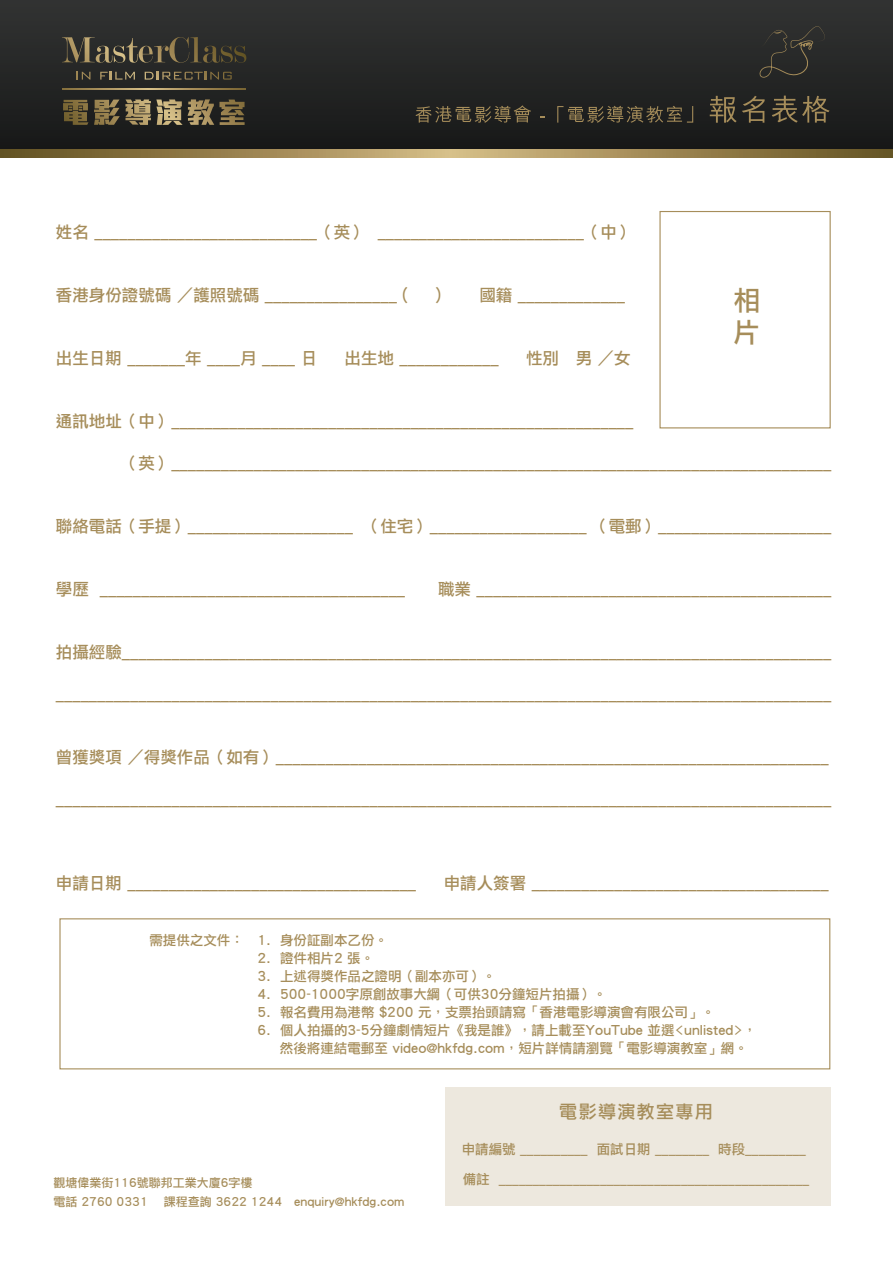
<style>
.page{position:relative;width:893px;height:1263px;background:#fff}
.page>*{position:absolute;margin:0;border:0;box-sizing:border-box;transform-origin:0 0}
.t1{font:27px/32.4px "Li Hei Pro";color:#a68d5a}
.t2{font:18px "Li Hei Pro";letter-spacing:.075em;color:#a68d5a}
.t3{font:16.5px "Li Hei Pro";color:#a68d5a}
.t4{font:13.5px/18px "Li Hei Pro";color:#a68d5a}
.t5{font:12px/19.5px "Li Hei Pro";color:#a68d5a}
</style>
<div class="page">
<div style="left:446px;top:1088px;width:385px;height:118px;background:#ede8de"></div>
<div style="left:659px;top:211px;width:172px;height:217px;border:1px solid #a68d5a"></div>
<div style="left:59px;top:918px;width:771px;height:151px;border:1px solid #a68d5a"></div>
<div style="left:0;top:0;width:893px;height:151px;background:linear-gradient(to bottom,#323433,#181818)"></div>
<svg style="left:415px;top:105px;width:116px;height:18px;background:#463f30"></svg>
<svg style="left:557px;top:106px;width:136px;height:17px;background:#433d2f"></svg>
<svg style="left:710px;top:96px;width:55px;height:27px"></svg>
<svg style="left:772px;top:96px;width:57px;height:27px;background:#474031"></svg>
<svg style="left:62px;top:37px;width:184px;height:26px;background:#474335"></svg>
<svg style="left:76px;top:72px;width:14px;height:8px"></svg>
<svg style="left:100px;top:72px;width:35px;height:8px"></svg>
<svg style="left:145px;top:72px;width:87px;height:8px"></svg>
<svg style="left:63px;top:89px;width:182px;height:1px"></svg>
<svg style="left:63px;top:100px;width:25px;height:25px"></svg>
<svg style="left:94px;top:99px;width:151px;height:26px;background:#716446"></svg>
<svg style="left:759px;top:26px;width:66px;height:52px;background:#30302c"></svg>
<svg style="left:0;top:150px;width:893px;height:7px;background:#9a8451"></svg>
<hr style="left:172px;top:470px;width:657px;height:2px;background:#a68d5a">
<hr style="left:548px;top:534px;width:281px;height:1px;background:#a68d5a">
<hr style="left:362px;top:534px;width:117px;height:1px;background:#a68d5a">
<hr style="left:180px;top:534px;width:119px;height:1px;background:#a68d5a">
<hr style="left:126px;top:659px;width:703px;height:2px;background:#a68d5a">
<hr style="left:481px;top:595px;width:348px;height:1px;background:#a68d5a">
<hr style="left:93px;top:595px;width:329px;height:1px;background:#a68d5a">
<hr style="left:56px;top:701px;width:773px;height:2px;background:#a68d5a">
<hr style="left:274px;top:765px;width:555px;height:1px;background:#a68d5a">
<hr style="left:55px;top:807px;width:774px;height:1px;background:#a68d5a">
<hr style="left:535px;top:891px;width:294px;height:1px;background:#a68d5a">
<hr style="left:123px;top:891px;width:294px;height:1px;background:#a68d5a">
<p class="t3" style="left:56px;top:224px;width:579px">姓名 ___________________________（英） _________________________（中）</p>
<p class="t3" style="left:56px;top:287px;width:353px">香港身份證號碼 ／護照號碼 ________________ (</p>
<p class="t3" style="left:435px;top:287px;width:7px">)</p>
<p class="t3" style="left:479px;top:287px;width:147px">國籍 _____________</p>
<p class="t3" style="left:56px;top:350px;width:263px">出生日期 _______年 ____月 ____ 日</p>
<p class="t3" style="left:345px;top:350px;width:155px">出生地 ____________</p>
<p class="t3" style="left:526px;top:350px;width:106px">性別 男 ／女</p>
<h1 class="t1" style="left:734px;top:284px;width:26px">相片</h1>
<p class="t3" style="left:56px;top:413px;width:579px">通訊地址（中）________________________________________________________</p>
<p class="t3" style="left:122px;top:455px;width:711px">（英）________________________________________________________________________________</p>
<p class="t3" style="left:56px;top:518px;width:777px">聯絡電話（手提）____________________ （住宅）___________________ （電郵）_____________________</p>
<p class="t3" style="left:56px;top:581px;width:351px">學歷 _____________________________________</p>
<p class="t3" style="left:438px;top:581px;width:395px">職業 ___________________________________________</p>
<p class="t3" style="left:56px;top:644px;width:777px">拍攝經驗______________________________________________________________________________________</p>
<p class="t3" style="left:56px;top:686px;width:777px">______________________________________________________________________________________________</p>
<p class="t3" style="left:56px;top:749px;width:774px">曾獲獎項 ／得獎作品（如有）___________________________________________________________________</p>
<p class="t3" style="left:56px;top:791px;width:777px">______________________________________________________________________________________________</p>
<p class="t3" style="left:56px;top:875px;width:362px">申請日期 ___________________________________</p>
<p class="t3" style="left:444px;top:875px;width:386px">申請人簽署 ____________________________________</p>
<p class="t4" style="left:149px;top:931px;width:240px">需提供之文件： 1. 身份証副本乙份。</p>
<p class="t4" style="left:257px;top:949px;width:118px">2. 證件相片2 張。</p>
<p class="t4" style="left:257px;top:967px;width:240px">3. 上述得獎作品之證明（副本亦可）。</p>
<p class="t4" style="left:257px;top:985px;width:351px">4. 500-1000字原創故事大綱（可供30分鐘短片拍攝）。</p>
<p class="t4" style="left:257px;top:1003px;width:459px">5. 報名費用為港幣 $200 元，支票抬頭請寫「香港電影導演會有限公司」。</p>
<p class="t4" style="left:280px;top:1021px;width:478px;text-indent:-22px">6. 個人拍攝的3-5分鐘劇情短片《我是誰》，請上載至YouTube 並選&lt;unlisted&gt;，然後將連結電郵至 video@hkfdg.com，短片詳情請瀏覽「電影導演教室」網。</p>
<p class="t5" style="left:53px;top:1173px;width:201px">觀塘偉業街116號聯邦工業大廈6字樓電話 2760 0331</p>
<p class="t5" style="left:164px;top:1192px;width:242px">課程查詢 3622 1244 enquiry@hkfdg.com</p>
<p class="t2" style="left:559px;top:1102px;width:155px">電影導演教室專用</p>
<p class="t4" style="left:462px;top:1140px;width:346px">申請編號 __________ 面試日期 ________ 時段_________</p>
<p class="t4" style="left:463px;top:1170px;width:348px">備註 ______________________________________________</p>
</div>
